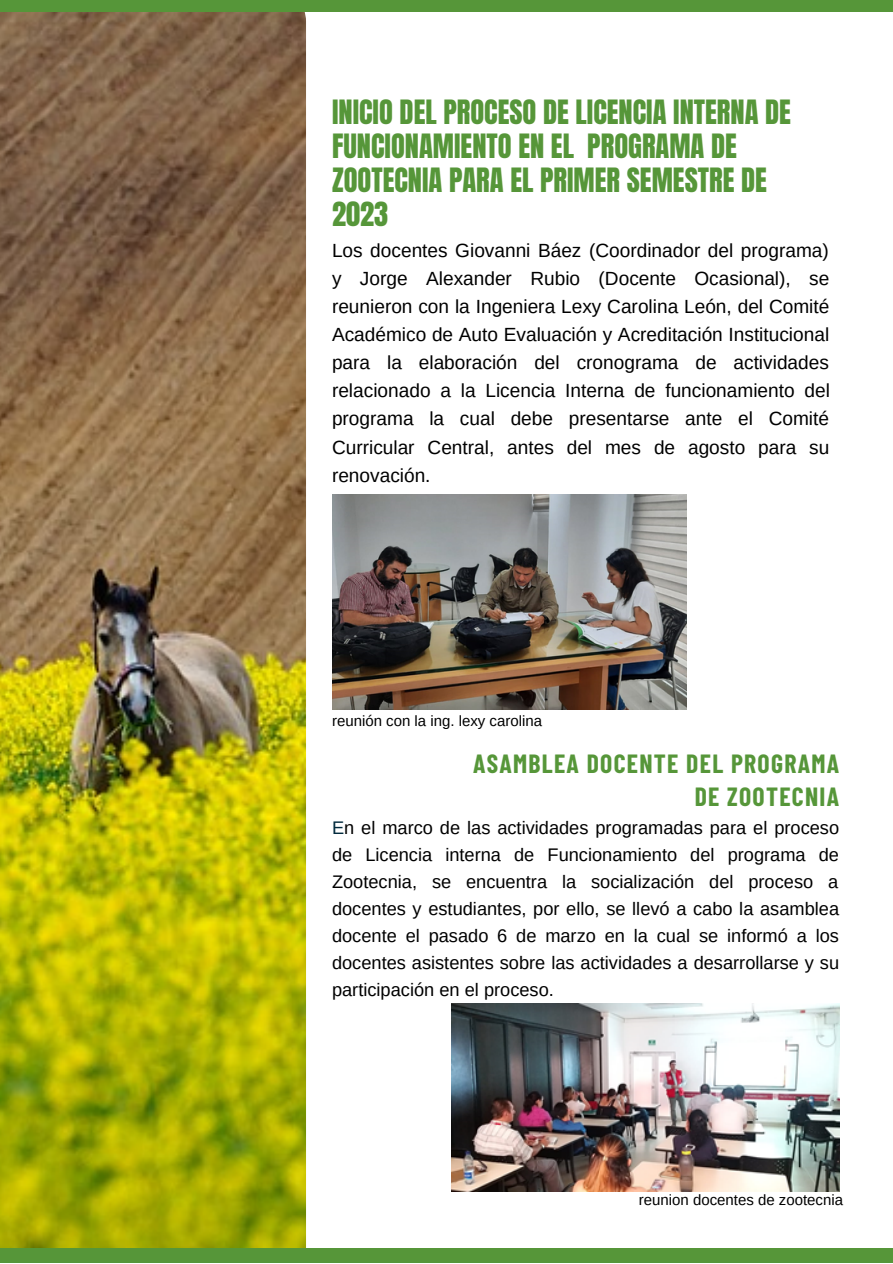
<style>
.page{position:relative;width:893px;height:1264px;background:#fff}
.page>*{position:absolute;margin:0;border:0;box-sizing:border-box;transform-origin:0 0}
.t1{font:28.5px/33.8px "Anton";color:#569639}
.t2{font:700 25.65px/32.5px "Barlow Condensed";letter-spacing:.05em;color:#569639;text-align:right}
.t3{font:19.05px/28px "Arimo";color:#000;text-align:justify}
.t4{font:18.15px/27px "Arimo";color:#000;text-align:justify}
.t5{font:15px "Arimo";color:#000}
.s1{color:#022a3d}
</style>
<div class="page">
<img style="left:0;top:12px;width:306px;height:1236px">
<div style="left:0;top:0;width:892px;height:12px;background:#569639"></div>
<div style="left:0;top:1248px;width:892px;height:14px;background:#569639"></div>
<img style="left:332px;top:495px;width:354px;height:214px">
<img style="left:451px;top:1003px;width:388px;height:188px">
<h1 class="t1" style="left:332px;top:96px;width:460px">INICIO DEL PROCESO DE LICENCIA INTERNA DE<br>FUNCIONAMIENTO EN EL PROGRAMA DE<br>ZOOTECNIA PARA EL PRIMER SEMESTRE DE<br>2023</h1>
<p class="t3" style="left:332px;top:236px;width:499px">Los docentes Giovanni Báez (Coordinador del programa) y Jorge Alexander Rubio (Docente Ocasional), se reunieron con la Ingeniera Lexy Carolina León, del Comité Académico de Auto Evaluación y Acreditación Institucional para la elaboración del cronograma de actividades relacionado a la Licencia Interna de funcionamiento del programa la cual debe presentarse ante el Comité Curricular Central, antes del mes de agosto para su renovación.</p>
<p class="t5" style="left:332px;top:712px;width:211px">reunión con la ing. lexy carolina</p>
<h2 class="t2" style="left:473px;top:746px;width:367px">ASAMBLEA DOCENTE DEL PROGRAMA<br>DE ZOOTECNIA</h2>
<p class="t4" style="left:332px;top:814px;width:508px"><span class="s1">E</span>n el marco de las actividades programadas para el proceso de Licencia interna de Funcionamiento del programa de Zootecnia, se encuentra la socialización del proceso a docentes y estudiantes, por ello, se llevó a cabo la asamblea docente el pasado 6 de marzo en la cual se informó a los docentes asistentes sobre las actividades a desarrollarse y su participación en el proceso.</p>
<p class="t5" style="left:638px;top:1191px;width:206px">reunion docentes de zootecnia</p>
</div>
